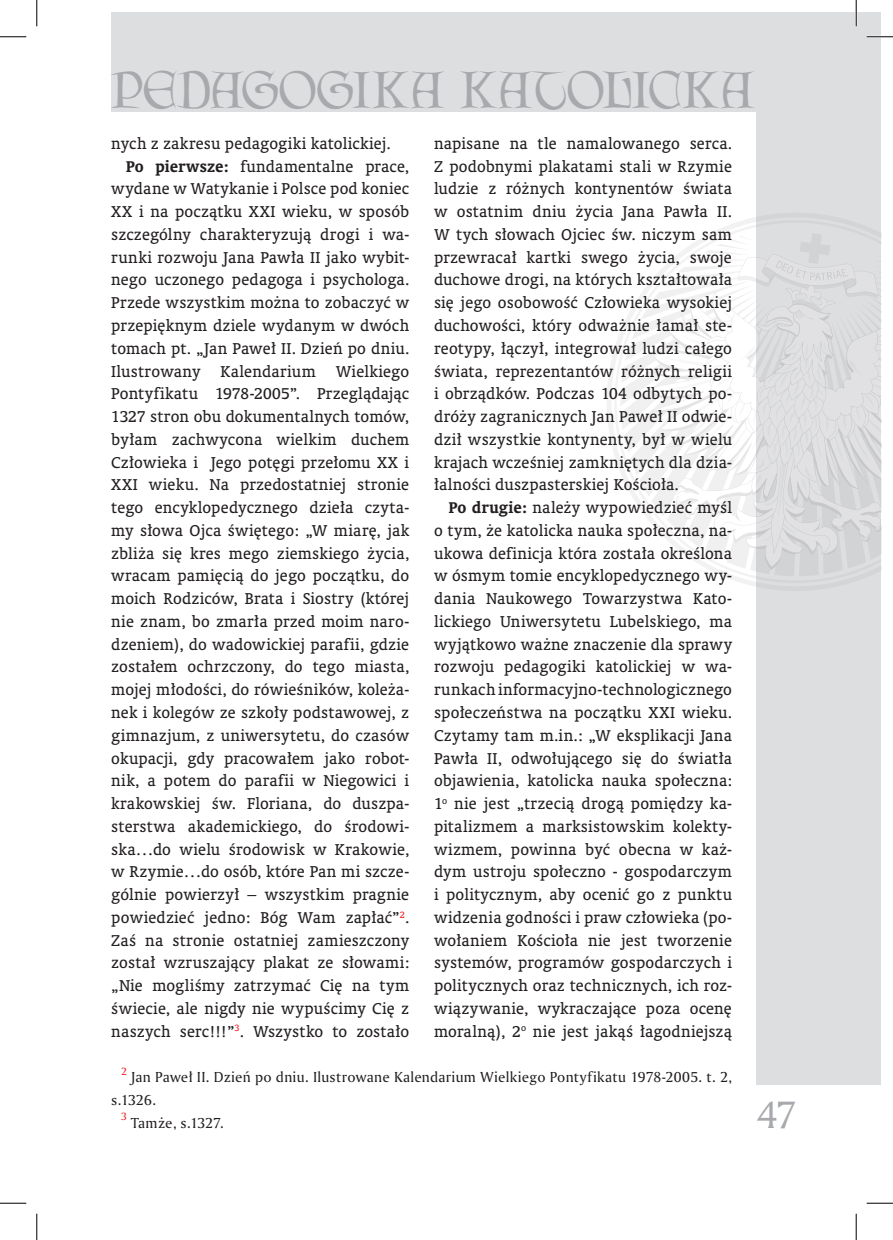
<style>
.page{position:relative;width:893px;height:1240px;background:#fff}
.page>*{position:absolute;margin:0;border:0;box-sizing:border-box;transform-origin:0 0}
.art-TEKST{font:46.55px "Lettergical PL";letter-spacing:-.005em;color:#a8a9ad}
.pagina-strony{font:36.75px "Amerigo PL";color:#a8a9ad}
.art-TEKST-2{font:15.75px/22.8px "Oranda PL";letter-spacing:.01em;color:#231f20;text-align:justify}
.art-przypis{font:14px/22.8px "Amerigo PL";letter-spacing:.015em;color:#231f20}
.art-przypis-2{font:10.15px "Amerigo PL";color:#ee1d23}
.s1{font-weight:700}
</style>
<div class="page">
<div style="left:756px;top:12px;width:124px;height:1071px;background:#dddee0"></div>
<div style="left:111px;top:12px;width:769px;height:99px;background:#dddee0"></div>
<svg style="left:607px;top:217px;width:149px;height:369px"></svg>
<svg style="left:620px;top:233px;width:261px;height:343px"></svg>
<hr style="left:866px;top:36px;width:26px;height:2px;background:#fff">
<hr style="left:854px;top:0;width:2px;height:26px;background:#fff">
<svg style="left:0;top:36px;width:26px;height:1px"></svg>
<svg style="left:866px;top:36px;width:26px;height:1px"></svg>
<svg style="left:0;top:1202px;width:26px;height:1px"></svg>
<svg style="left:866px;top:1202px;width:26px;height:1px"></svg>
<svg style="left:36px;top:0;width:1px;height:26px"></svg>
<svg style="left:36px;top:1213px;width:1px;height:26px"></svg>
<svg style="left:855px;top:0;width:1px;height:26px"></svg>
<svg style="left:855px;top:1213px;width:1px;height:26px"></svg>
<p class="art-TEKST" style="left:111px;top:61px;width:644px">PEDAGOGIKA KATOLICKA</p>
<p class="art-TEKST-2" style="left:111px;top:132px;width:281px">nych z zakresu pedagogiki katolickiej.</p>
<p class="art-TEKST-2" style="left:111px;top:154px;width:299px;text-indent:15px"><span class="s1">Po pierwsze:</span> fundamentalne prace, wydane w Watykanie i Polsce pod koniec XX i na początku XXI wieku, w sposób szczególny charakteryzują drogi i wa&shy;runki rozwoju Jana Pawła II jako wybit&shy;nego uczonego pedagoga i psychologa.<br>Przede wszystkim można to zobaczyć w przepięknym dziele wydanym w dwóch tomach pt. „Jan Paweł II. Dzień po dniu.<br>Ilustrowany</p>
<p class="art-TEKST-2" style="left:111px;top:359px;width:299px;text-indent:224px">Wielkiego Pontyfikatu 1978-2005”. Przeglądając 1327 stron obu dokumentalnych tomów, byłam zachwycona wielkim duchem Człowieka i Jego potęgi przełomu XX i XXI wieku. Na przedostatniej stronie tego encyklopedycznego dzieła czyta&shy;my słowa Ojca świętego: „W miarę, jak zbliża się kres mego ziemskiego życia, wracam pamięcią do jego początku, do moich Rodziców, Brata i Siostry (której nie znam, bo zmarła przed moim naro&shy;dzeniem), do wadowickiej parafii, gdzie zostałem ochrzczony, do tego miasta, mojej młodości, do rówieśników, koleża&shy;nek i kolegów ze szkoły podstawowej, z gimnazjum, z uniwersytetu, do czasów okupacji, gdy pracowałem jako robot&shy;nik, a potem do parafii w Niegowici i krakowskiej św. Floriana, do duszpa&shy;sterstwa akademickiego, do środowi&shy;ska…do wielu środowisk w Krakowie, w Rzymie…do osób, które Pan mi szcze&shy;gólnie powierzył – wszystkim pragnie powiedzieć jedno: Bóg Wam zapłać”<sup>2</sup>.<br>Zaś na stronie ostatniej zamieszczony został wzruszający plakat ze słowami: „Nie mogliśmy zatrzymać Cię na tym świecie, ale nigdy nie wypuścimy Cię z naszych serc!!!”<sup>3</sup>. Wszystko to zostało</p>
<p class="art-TEKST-2" style="left:220px;top:359px;width:97px">Kalendarium</p>
<p class="art-TEKST-2" style="left:434px;top:132px;width:299px">napisane na tle namalowanego serca.<br>Z podobnymi plakatami stali w Rzymie ludzie z różnych kontynentów świata w ostatnim dniu życia Jana Pawła II.<br>W tych słowach Ojciec św. niczym sam przewracał kartki swego życia, swoje duchowe drogi, na których kształtowała się jego osobowość Człowieka wysokiej duchowości, który odważnie łamał ste&shy;reotypy, łączył, integrował ludzi całego świata, reprezentantów różnych religii i obrządków. Podczas 104 odbytych po&shy;dróży zagranicznych Jan Paweł II odwie&shy;dził wszystkie kontynenty, był w wielu krajach wcześniej zamkniętych dla dzia&shy;łalności duszpasterskiej Kościoła.</p>
<p class="art-TEKST-2" style="left:434px;top:496px;width:299px;text-indent:15px"><span class="s1">Po drugie:</span> należy wypowiedzieć myśl o tym, że katolicka nauka społeczna, na&shy;ukowa definicja która została określona w ósmym tomie encyklopedycznego wy&shy;dania Naukowego Towarzystwa Kato&shy;lickiego Uniwersytetu Lubelskiego, ma wyjątkowo ważne znaczenie dla sprawy rozwoju pedagogiki katolickiej w wa&shy;runkach informacyjno-technologicznego społeczeństwa na początku XXI wieku.<br>Czytamy tam m.in.: „W eksplikacji Jana Pawła II, odwołującego się do światła objawienia, katolicka nauka społeczna:<br>1<sup>o</sup> nie jest „trzecią drogą pomiędzy ka&shy;pitalizmem a marksistowskim kolekty&shy;wizmem, powinna być obecna w każ&shy;dym ustroju społeczno - gospodarczym i politycznym, aby ocenić go z punktu widzenia godności i praw człowieka (po&shy;wołaniem Kościoła nie jest tworzenie systemów, programów gospodarczych i politycznych oraz technicznych, ich roz&shy;wiązywanie, wykraczające poza ocenę moralną), 2<sup>o</sup> nie jest jakąś łagodniejszą</p>
<p class="art-przypis-2" style="left:121px;top:1064px;width:7px">2</p>
<p class="art-przypis" style="left:111px;top:1065px;width:622px;text-indent:20px">Jan Paweł II. Dzień po dniu. Ilustrowane Kalendarium Wielkiego Pontyfikatu 1978-2005. t. 2, s.1326.</p>
<p class="art-przypis-2" style="left:121px;top:1109px;width:7px">3</p>
<p class="art-przypis" style="left:131px;top:1110px;width:94px">Tamże, s.1327.</p>
<p class="pagina-strony" style="left:756px;top:1089px;width:41px">47</p>
</div>
